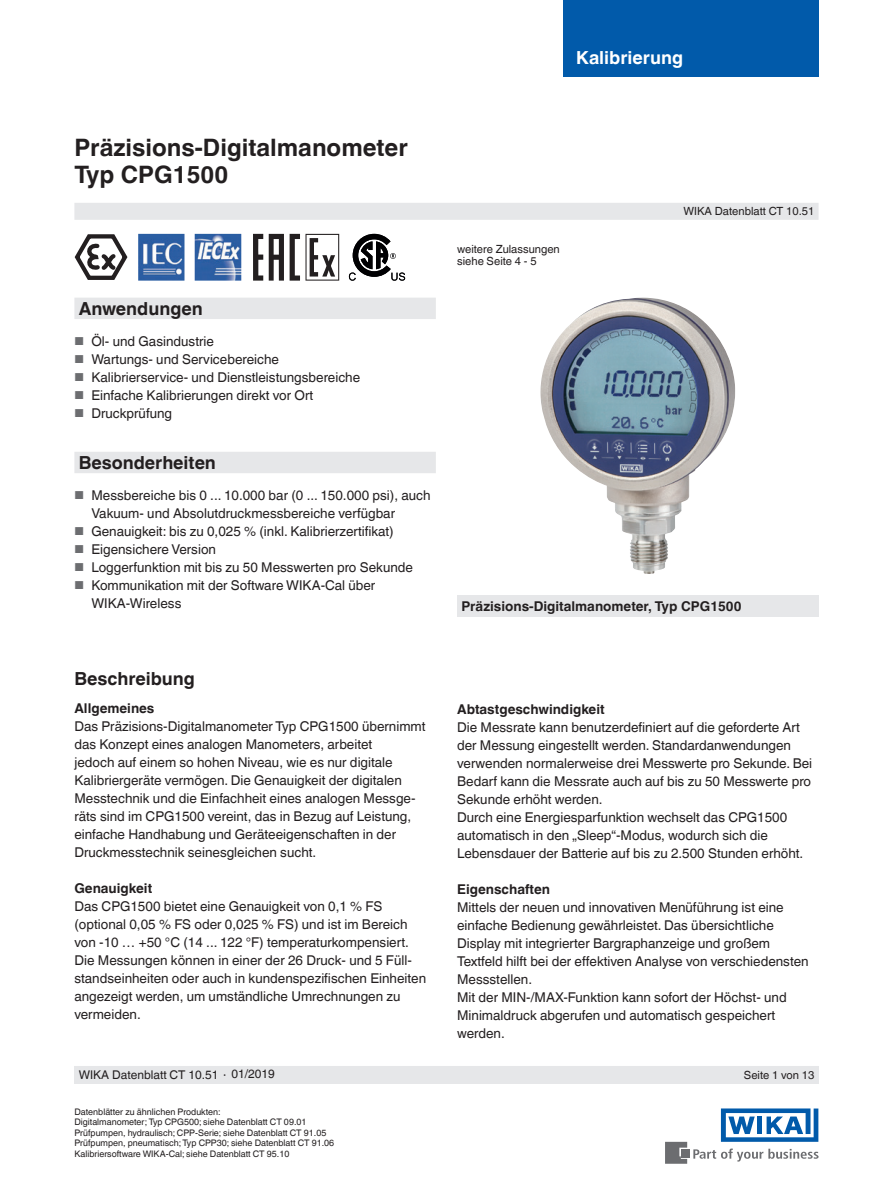
<style>
.page{position:relative;width:893px;height:1188px;background:#fff}
.page>*{position:absolute;margin:0;border:0;box-sizing:border-box;transform-origin:0 0}
.t1{font:700 24px/27px "Helvetica World";color:#231f20}
.t2{font:700 18px "Helvetica World";color:#231f20}
.t3{font:700 18px "Helvetica World";color:#fff}
.t4{font:13.5px/18px "Helvetica World";color:#231f20}
.t5{font:700 13.5px "Helvetica World";color:#231f20}
.t6{font:12px "Helvetica World";color:#231f20}
.t7{font:11.25px/12.3px "Helvetica World";color:#231f20}
.t8{font:9px/10.5px "Helvetica World";color:#231f20}
.s1{font-size:11.55px;color:#6c6d70}
.s2{font-size:11.25px}
</style>
<div class="page">
<svg style="left:693px;top:1149px;width:126px;height:13px"></svg>
<div style="left:682px;top:1150px;width:8px;height:8px;background:#6c6d70"></div>
<svg style="left:665px;top:1142px;width:22px;height:22px"></svg>
<svg style="left:721px;top:1108px;width:97px;height:34px"></svg>
<div style="left:563px;top:0;width:256px;height:76px;background:#015aaa"></div>
<div style="left:74px;top:203px;width:745px;height:17px;background:#e6e7e9"></div>
<div style="left:74px;top:1066px;width:745px;height:18px;background:#e6e7e9"></div>
<svg style="left:74px;top:234px;width:54px;height:46px"></svg>
<img style="left:138px;top:234px;width:103px;height:47px">
<svg style="left:253px;top:234px;width:10px;height:47px"></svg>
<svg style="left:269px;top:234px;width:15px;height:47px"></svg>
<svg style="left:290px;top:234px;width:49px;height:47px"></svg>
<svg style="left:349px;top:234px;width:56px;height:47px"></svg>
<div style="left:457px;top:595px;width:362px;height:22px;background:#e6e7e9"></div>
<img style="left:540px;top:298px;width:195px;height:276px">
<svg style="left:74px;top:298px;width:362px;height:175px"></svg>
<h2 class="t3" style="left:576px;top:47px;width:108px">Kalibrierung</h2>
<h1 class="t1" style="left:74px;top:134px;width:335px">Präzisions-Digitalmanometer<br>Typ CPG1500</h1>
<h2 class="t2" style="left:79px;top:298px;width:126px">Anwendungen</h2>
<p class="t4" style="left:74px;top:332px;width:141px"><span class="s1">■</span> Öl- und Gasindustrie</p>
<p class="t4" style="left:74px;top:350px;width:206px"><span class="s1">■</span> Wartungs- und Servicebereiche</p>
<p class="t4" style="left:74px;top:368px;width:287px"><span class="s1">■</span> Kalibrierservice- und Dienstleistungsbereiche</p>
<p class="t4" style="left:74px;top:386px;width:240px"><span class="s1">■</span> Einfache Kalibrierungen direkt vor Ort</p>
<p class="t4" style="left:74px;top:404px;width:99px"><span class="s1">■</span> Druckprüfung</p>
<h2 class="t2" style="left:79px;top:452px;width:139px">Besonderheiten</h2>
<p class="t4" style="left:91px;top:486px;width:341px;text-indent:-17px"><span class="s1">■</span> Messbereiche bis 0 ... 10.000 bar (0 ... 150.000 psi), auch<br>Vakuum- und Absolutdruckmessbereiche verfügbar</p>
<p class="t4" style="left:74px;top:522px;width:321px"><span class="s1">■</span> Genauigkeit: bis zu 0,025 % (inkl. Kalibrierzertifikat)</p>
<p class="t4" style="left:74px;top:540px;width:143px"><span class="s1">■</span> Eigensichere Version</p>
<p class="t4" style="left:74px;top:558px;width:340px"><span class="s1">■</span> Loggerfunktion mit bis zu 50 Messwerten pro Sekunde</p>
<p class="t4" style="left:91px;top:576px;width:285px;text-indent:-17px"><span class="s1">■</span> Kommunikation mit der Software WIKA-Cal über<br>WIKA-Wireless</p>
<h2 class="t2" style="left:74px;top:668px;width:122px">Beschreibung</h2>
<p class="t5" style="left:74px;top:701px;width:82px">Allgemeines</p>
<p class="t4" style="left:74px;top:718px;width:353px">Das Präzisions-Digitalmanometer Typ CPG1500 übernimmt das Konzept eines analogen Manometers, arbeitet<br>jedoch auf einem so hohen Niveau, wie es nur digitale Kalibriergeräte vermögen. Die Genauigkeit der digitalen Messtechnik und die Einfachheit eines analogen Messge&shy;räts sind im CPG1500 vereint, das in Bezug auf Leistung, einfache Handhabung und Geräteeigenschaften in der Druckmesstechnik seinesgleichen sucht.</p>
<p class="t5" style="left:74px;top:881px;width:79px">Genauigkeit</p>
<p class="t4" style="left:74px;top:898px;width:353px">Das CPG1500 bietet eine Genauigkeit von 0,1 % FS (optional 0,05 % FS oder 0,025 % FS) und ist im Bereich von -10 … +50 °C (14 ... 122 °F) temperaturkompensiert.<br>Die Messungen können in einer der 26 Druck- und 5 Füll&shy;standseinheiten oder auch in kundenspezifischen Einheiten angezeigt werden, um umständliche Umrechnungen zu vermeiden.</p>
<p class="t7" style="left:457px;top:243px;width:104px">weitere Zulassungen siehe Seite 4 - 5</p>
<p class="t7" style="left:683px;top:205px;width:132px">WIKA Datenblatt CT 10.51</p>
<p class="t5" style="left:461px;top:598px;width:282px">Präzisions-Digitalmanometer, Typ CPG1500</p>
<p class="t5" style="left:457px;top:702px;width:149px">Abtastgeschwindigkeit</p>
<p class="t4" style="left:457px;top:719px;width:357px">Die Messrate kann benutzerdefiniert auf die geforderte Art der Messung eingestellt werden. Standardanwendungen verwenden normalerweise drei Messwerte pro Sekunde. Bei Bedarf kann die Messrate auch auf bis zu 50 Messwerte pro Sekunde erhöht werden.<br>Durch eine Energiesparfunktion wechselt das CPG1500 automatisch in den „Sleep“-Modus, wodurch sich die Lebensdauer der Batterie auf bis zu 2.500 Stunden erhöht.</p>
<p class="t5" style="left:457px;top:882px;width:94px">Eigenschaften</p>
<p class="t4" style="left:457px;top:899px;width:353px">Mittels der neuen und innovativen Menüführung ist eine einfache Bedienung gewährleistet. Das übersichtliche Display mit integrierter Bargraphanzeige und großem Textfeld hilft bei der effektiven Analyse von verschiedensten Messstellen.<br>Mit der MIN-/MAX-Funktion kann sofort der Höchst- und Minimaldruck abgerufen und automatisch gespeichert werden.</p>
<p class="t6" style="left:79px;top:1068px;width:198px">WIKA Datenblatt CT 10.51 <span class="s2">∙</span> 01/2019</p>
<p class="t7" style="left:744px;top:1068px;width:72px">Seite 1 von 13</p>
<p class="t8" style="left:74px;top:1107px;width:261px">Datenblätter zu ähnlichen Produkten:<br>Digitalmanometer; Typ CPG500; siehe Datenblatt CT 09.01<br>Prüfpumpen, hydraulisch; CPP-Serie; siehe Datenblatt CT 91.05<br>Prüfpumpen, pneumatisch; Typ CPP30; siehe Datenblatt CT 91.06<br>Kalibriersoftware WIKA-Cal; siehe Datenblatt CT 95.10</p>
</div>
